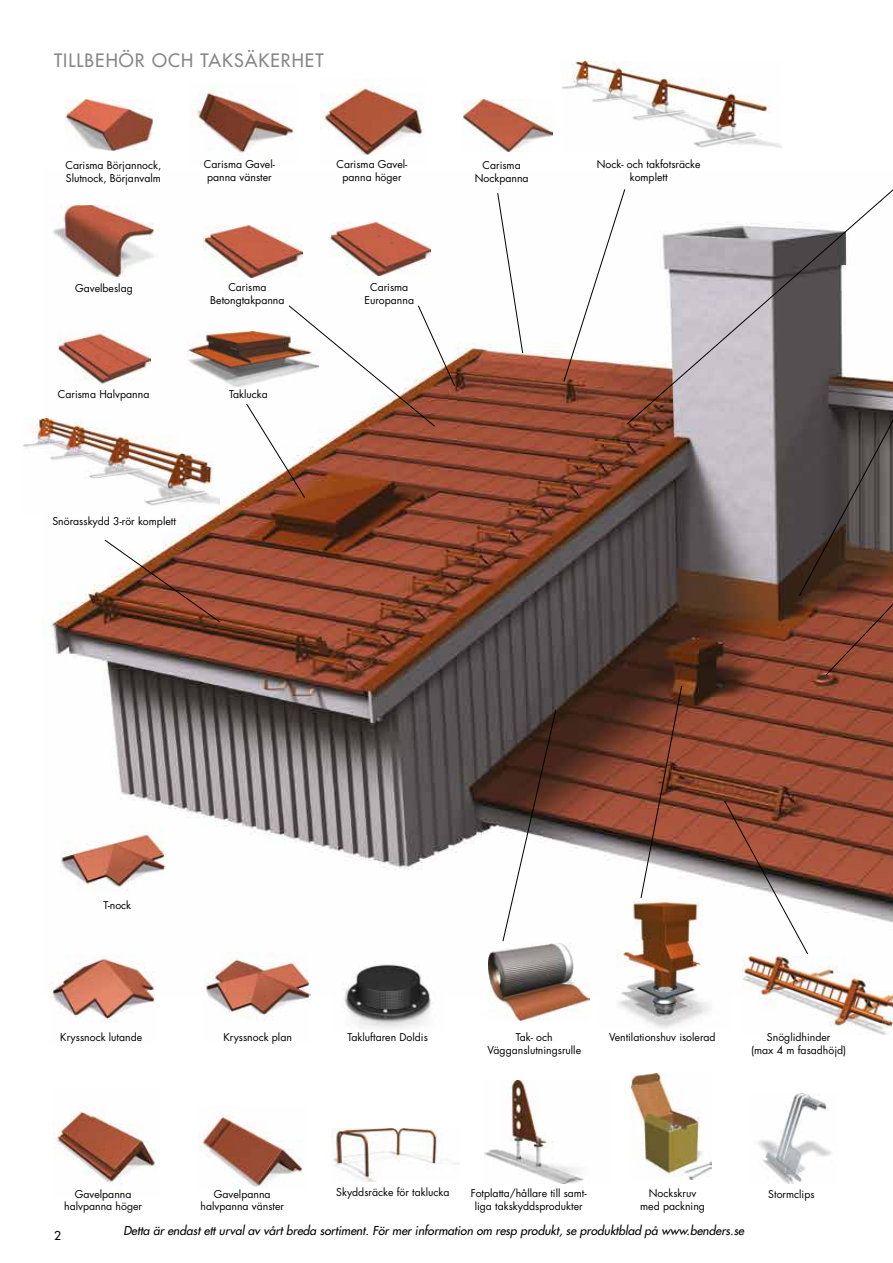
<style>
.page{position:relative;width:893px;height:1263px;background:#fff}
.page>*{position:absolute;margin:0;border:0;box-sizing:border-box;transform-origin:0 0}
.t1{font:500 18px "Futura Std";letter-spacing:.06em;color:#878787}
.t2{font:italic 500 12px "Futura Std";color:#000}
.t3{font:500 12px "Futura Std";color:#000}
.t4{font:10.5px/12.6px "Futura Std";color:#000;text-align:center}
</style>
<div class="page">
<img style="left:43px;top:189px;width:850px;height:803px">
<img style="left:332px;top:1129px;width:127px;height:52px">
<img style="left:58px;top:331px;width:92px;height:54px">
<img style="left:187px;top:332px;width:59px;height:54px">
<img style="left:65px;top:100px;width:88px;height:50px">
<img style="left:631px;top:1074px;width:80px;height:106px">
<img style="left:742px;top:957px;width:151px;height:77px">
<img style="left:758px;top:1093px;width:74px;height:90px">
<svg style="left:799px;top:424px;width:94px;height:252px"></svg>
<img style="left:204px;top:226px;width:99px;height:52px">
<img style="left:462px;top:100px;width:90px;height:51px">
<svg style="left:627px;top:145px;width:266px;height:279px"></svg>
<svg style="left:563px;top:189px;width:62px;height:193px"></svg>
<svg style="left:497px;top:193px;width:26px;height:160px"></svg>
<svg style="left:641px;top:686px;width:41px;height:212px"></svg>
<svg style="left:724px;top:800px;width:84px;height:154px"></svg>
<img style="left:485px;top:1080px;width:99px;height:104px">
<img style="left:333px;top:957px;width:111px;height:72px">
<img style="left:104px;top:540px;width:116px;height:82px">
<img style="left:50px;top:206px;width:110px;height:71px">
<img style="left:330px;top:222px;width:101px;height:54px">
<svg style="left:246px;top:305px;width:209px;height:193px"></svg>
<svg style="left:502px;top:710px;width:54px;height:232px"></svg>
<img style="left:488px;top:944px;width:101px;height:76px">
<img style="left:196px;top:90px;width:98px;height:63px">
<img style="left:320px;top:78px;width:104px;height:77px">
<img style="left:53px;top:1108px;width:104px;height:84px">
<img style="left:199px;top:1114px;width:104px;height:74px">
<img style="left:50px;top:937px;width:106px;height:85px">
<img style="left:204px;top:935px;width:107px;height:85px">
<img style="left:61px;top:807px;width:106px;height:106px">
<img style="left:563px;top:62px;width:218px;height:89px">
<img style="left:23px;top:419px;width:197px;height:94px">
<img style="left:599px;top:898px;width:132px;height:130px">
<h1 class="t1" style="left:54px;top:49px;width:271px">TILLBEHÖR OCH TAKSÄKERHET</h1>
<p class="t4" style="left:66px;top:159px;width:97px;text-align:left">Carisma Börjannock,<br>Slutnock, Börjanvalm</p>
<p class="t4" style="left:597px;top:158px;width:105px">Nock- och takfotsräcke komplett</p>
<p class="t4" style="left:204px;top:158px;width:72px">Carisma Gavel&shy;panna vänster</p>
<p class="t4" style="left:337px;top:158px;width:72px">Carisma Gavel&shy;panna höger</p>
<p class="t4" style="left:475px;top:159px;width:55px">Carisma<br>Nockpanna</p>
<p class="t4" style="left:75px;top:282px;width:59px">Gavelbeslag</p>
<p class="t4" style="left:364px;top:281px;width:51px">Carisma<br>Europanna</p>
<p class="t4" style="left:210px;top:281px;width:76px">Carisma<br>Betongtakpanna</p>
<p class="t4" style="left:58px;top:388px;width:93px">Carisma Halvpanna</p>
<p class="t4" style="left:229px;top:388px;width:40px">Taklucka</p>
<p class="t4" style="left:52px;top:515px;width:125px">Snörasskydd 3-rör komplett</p>
<p class="t4" style="left:103px;top:899px;width:29px">T-nock</p>
<p class="t4" style="left:60px;top:1031px;width:83px">Kryssnock lutande</p>
<p class="t4" style="left:223px;top:1031px;width:70px">Kryssnock plan</p>
<p class="t4" style="left:348px;top:1031px;width:82px">Takluftaren Doldis</p>
<p class="t4" style="left:487px;top:1031px;width:95px">Tak- och<br>Vägganslutningsrulle</p>
<p class="t4" style="left:609px;top:1031px;width:108px">Ventilationshuv isolerad</p>
<p class="t4" style="left:751px;top:1031px;width:97px">Snöglidhinder<br>(max 4 m fasadhöjd)</p>
<p class="t4" style="left:64px;top:1188px;width:79px">Gavelpanna halvpanna höger</p>
<p class="t4" style="left:201px;top:1188px;width:85px">Gavelpanna halvpanna vänster</p>
<p class="t4" style="left:336px;top:1186px;width:115px">Skyddsräcke för taklucka</p>
<p class="t4" style="left:471px;top:1187px;width:117px">Fotplatta/hållare till samt&shy;liga takskyddsprodukter</p>
<p class="t4" style="left:640px;top:1187px;width:66px">Nockskruv med packning</p>
<p class="t4" style="left:768px;top:1188px;width:48px">Stormclips</p>
<p class="t3" style="left:54px;top:1227px;width:8px">2</p>
<p class="t2" style="left:123px;top:1223px;width:622px">Detta är endast ett urval av vårt breda sortiment. För mer information om resp produkt, se produktblad på www.benders.se</p>
</div>
